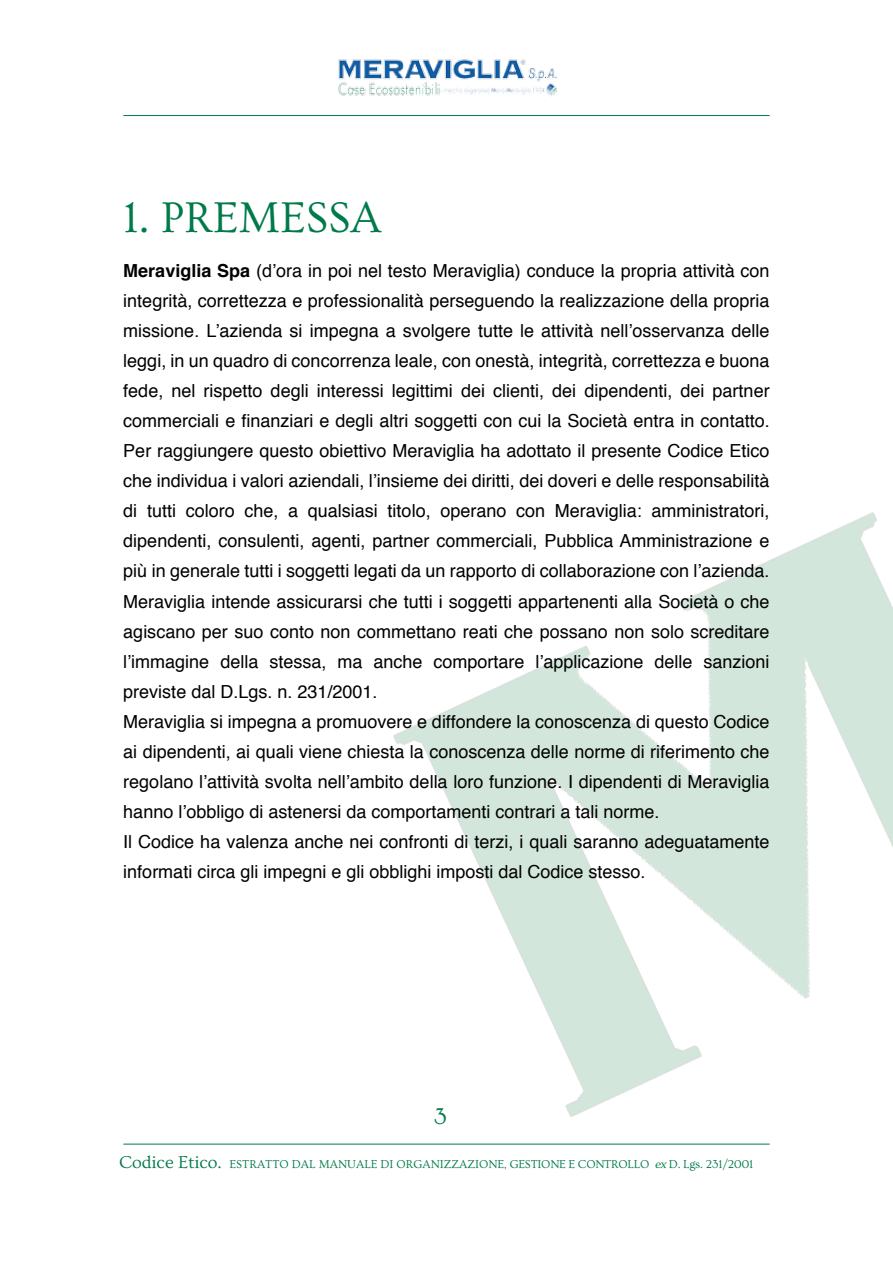
<style>
.page{position:relative;width:893px;height:1263px;background:#fff}
.page>*{position:absolute;margin:0;border:0;box-sizing:border-box;transform-origin:0 0}
.t1{font:45px "Ovo";color:#007a49}
.t2{font:24px "Ovo";color:#007a49}
.t3{font:18px/30px "Helvetica";color:#000}
.t4{font:12px "Ovo";color:#007a49}
.s1{font-weight:700}
.s2{font-size:18px}
.s3{font-style:italic}
</style>
<div class="page">
<img style="left:338px;top:59px;width:219px;height:37px">
<hr style="left:123px;top:115px;width:647px;height:1px;background:#007a49">
<hr style="left:123px;top:1144px;width:647px;height:1px;background:#007a49">
<img style="left:334px;top:512px;width:559px;height:633px">
<h1 class="t1" style="left:123px;top:193px;width:121px">1. PREME</h1>
<h1 class="t1" style="left:306px;top:193px;width:77px">SSA</h1>
<p class="t3" style="left:123px;top:257px;width:648px"><span class="s1">Meraviglia Spa</span> (d’ora in poi nel testo Meraviglia) conduce la propria attività con integrità, correttezza e professionalità perseguendo la realizzazione della propria missione. L’azienda si impegna a svolgere tutte le attività nell’osservanza delle leggi, in un quadro di concorrenza leale, con onestà, integrità, correttezza e buona fede, nel rispetto degli interessi legittimi dei clienti, dei dipendenti, dei partner commerciali e finanziari e degli altri soggetti con cui la Società entra in contatto.<br>Per raggiungere questo obiettivo Meraviglia ha adottato il presente Codice Etico che individua i valori aziendali, l’insieme dei diritti, dei doveri e delle responsabilità di tutti coloro che, a qualsiasi titolo, operano con Meraviglia: amministratori, dipendenti, consulenti, agenti, partner commerciali, Pubblica Amministrazione e più in generale tutti i soggetti legati da un rapporto di collaborazione con l’azienda.<br>Meraviglia intende assicurarsi che tutti i soggetti appartenenti alla Società o che agiscano per suo conto non commettano reati che possano non solo screditare l’immagine della stessa, ma anche comportare l’applicazione delle sanzioni previste dal D.Lgs. n. 231/2001.<br>Meraviglia si impegna a promuovere e diffondere la conoscenza di questo Codice ai dipendenti, ai quali viene chiesta la conoscenza delle norme di riferimento che regolano l’attività svolta nell’ambito della loro funzione. I dipendenti di Meraviglia hanno l’obbligo di astenersi da comportamenti contrari a tali norme.<br>Il Codice ha valenza anche nei confronti di terzi, i quali saranno adeguatamente informati circa gli impegni e gli obblighi imposti dal Codice stesso.</p>
<h2 class="t2" style="left:434px;top:1103px;width:14px">3</h2>
<p class="t4" style="left:119px;top:1157px;width:636px"><span class="s2">CODICE ETICO.</span> ESTRATTO DAL MANUALE DI ORGANIZZAZIONE, GESTIONE E CONTROLLO <span class="s3">ex</span>D. LGS. 231/2001</p>
</div>
